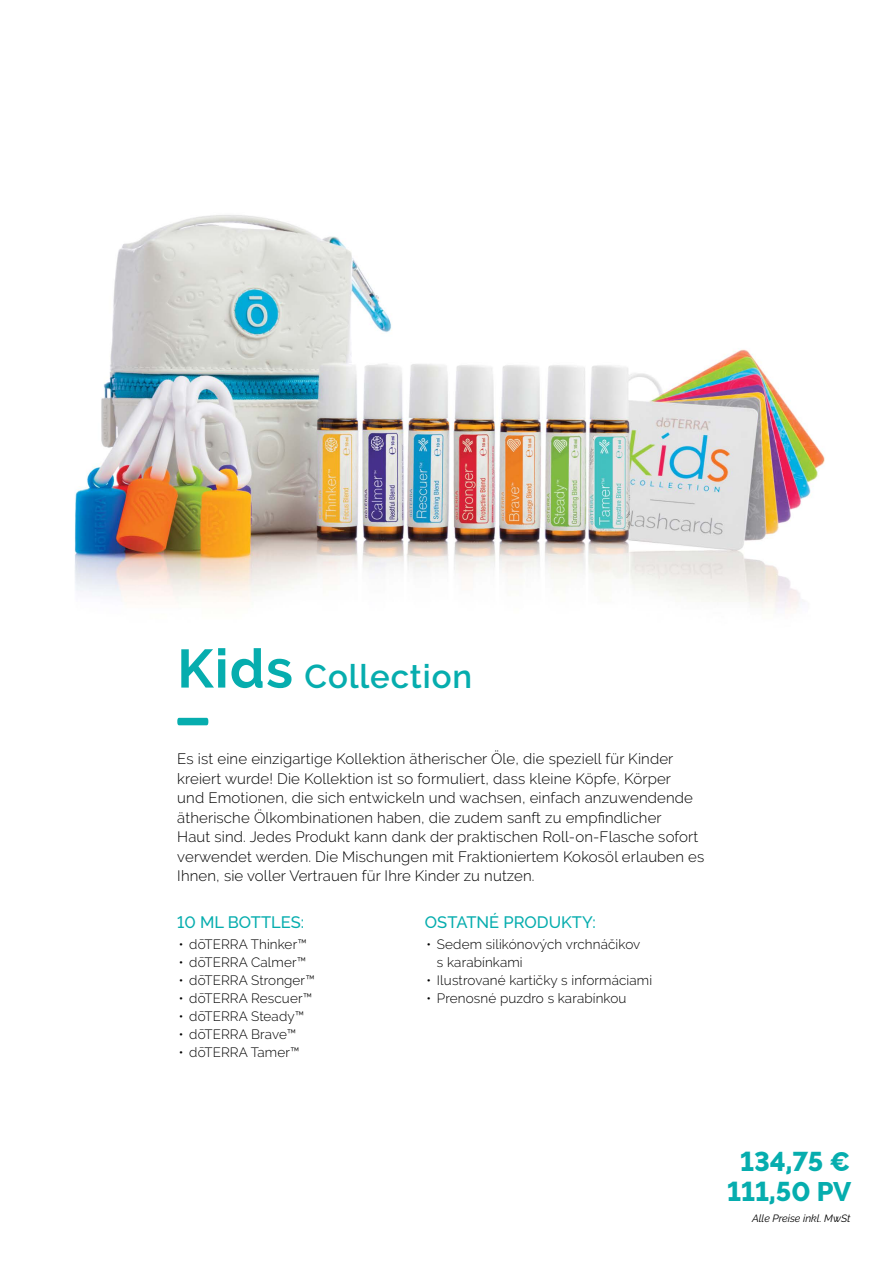
<style>
.page{position:relative;width:893px;height:1263px;background:#fff}
.page>*{position:absolute;margin:0;border:0;box-sizing:border-box;transform-origin:0 0}
.t1{font:600 33px "Raleway";letter-spacing:.025em;color:#06adae}
.t2{font:800 27px/30px "Raleway";color:#06adae;text-align:center}
.t3{font:500 16.5px "Raleway";color:#06adae}
.t4{font:300 15px/19.5px "Raleway";letter-spacing:.01em;color:#000}
.t5{font:300 13.5px/18px "Raleway";letter-spacing:.01em;color:#000}
.t6{font:italic 10.5px "Raleway";color:#000}
.s1{font-weight:700;font-size:54px}
</style>
<div class="page">
<img style="left:74px;top:215px;width:751px;height:394px">
<svg style="left:177px;top:718px;width:31px;height:7px"></svg>
<h1 class="t1" style="left:177px;top:657px;width:296px"><span class="s1">Kids</span> Collection</h1>
<p class="t4" style="left:177px;top:749px;width:529px">Es ist eine einzigartige Kollektion ätherischer Öle, die speziell für Kinder kreiert wurde! Die Kollektion ist so formuliert, dass kleine Köpfe, Körper<br>und Emotionen, die sich entwickeln und wachsen, einfach anzuwendende ätherische Ölkombinationen haben, die zudem sanft zu empfindlicher<br>Haut sind. Jedes Produkt kann dank der praktischen Roll-on-Flasche sofort verwendet werden. Die Mischungen mit Fraktioniertem Kokosöl erlauben es Ihnen, sie voller Vertrauen für Ihre Kinder zu nutzen.</p>
<p class="t3" style="left:177px;top:913px;width:128px">10 ML BOTTLES:</p>
<p class="t5" style="left:179px;top:936px;width:129px">• dōTERRA Thinker™</p>
<p class="t5" style="left:179px;top:953px;width:129px">• dōTERRA Calmer™</p>
<p class="t5" style="left:179px;top:971px;width:137px">• dōTERRA Stronger™</p>
<p class="t5" style="left:179px;top:989px;width:135px">• dōTERRA Rescuer™</p>
<p class="t5" style="left:179px;top:1007px;width:127px">• dōTERRA Steady™</p>
<p class="t5" style="left:179px;top:1025px;width:119px">• dōTERRA Brave™</p>
<p class="t5" style="left:179px;top:1043px;width:122px">• dōTERRA Tamer™</p>
<p class="t3" style="left:425px;top:913px;width:172px">OSTATNÉ PRODUKTY:</p>
<p class="t5" style="left:437px;top:936px;width:205px;text-indent:-11px">• Sedem silikónových vrchnáčikov s karabínkami</p>
<p class="t5" style="left:426px;top:971px;width:227px">• Ilustrované kartičky s informáciami</p>
<p class="t5" style="left:426px;top:989px;width:202px">• Prenosné puzdro s karabínkou</p>
<h2 class="t2" style="left:727px;top:1147px;width:126px">134,75 €<br>111,50 PV</h2>
<p class="t6" style="left:752px;top:1212px;width:100px">Alle Preise inkl. MwSt</p>
</div>
